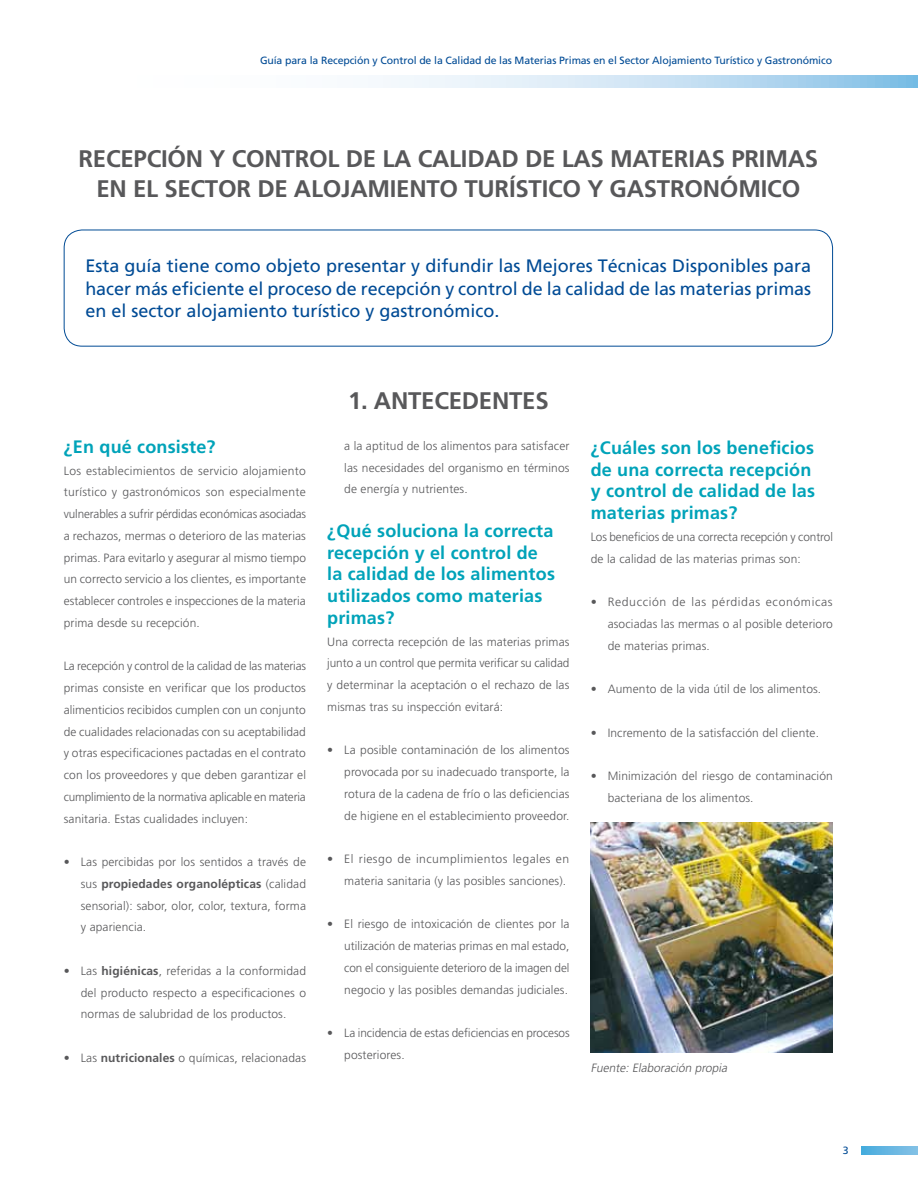
<style>
.page{position:relative;width:918px;height:1188px;background:#fff}
.page>*{position:absolute;margin:0;border:0;box-sizing:border-box;transform-origin:0 0}
.t1{font:700 24px/30px "Frutiger";letter-spacing:-.01em;color:#58585a;text-align:right}
.t2{font:700 18px/21.8px "Frutiger";letter-spacing:.01em;color:#00a3b9}
.t3{font:18px/22.5px "Frutiger";color:#004b95;text-align:justify}
.t4{font:300 12px/21.8px "Frutiger";letter-spacing:.01em;color:#58585a;text-align:justify}
.t5{font:italic 300 12px "Frutiger";color:#58585a}
.t6{font:10.5px "Frutiger";letter-spacing:-.01em;color:#004b95}
.s1{font-weight:700}
</style>
<div class="page">
<svg style="left:383px;top:76px;width:535px;height:11px;background:#c5e0f2"></svg>
<svg style="left:861px;top:1146px;width:57px;height:9px"></svg>
<div style="left:64px;top:230px;width:769px;height:117px;border:1px solid #004b95;border-radius:18px"></div>
<img style="left:591px;top:823px;width:242px;height:230px">
<p class="t6" style="left:260px;top:54px;width:574px">Guía para la Recepción y Control de la Calidad de las Materias Primas en el Sector Alojamiento Turístico y Gastronómico</p>
<h1 class="t1" style="left:79px;top:144px;width:14px">RECEPCI</h1>
<h1 class="t1" style="left:168px;top:144px;width:81px">ÓN Y CONTROL</h1>
<h1 class="t1" style="left:346px;top:144px;width:88px">DELACALIDAD</h1>
<h1 class="t1" style="left:525px;top:144px;width:51px">DE LAS</h1>
<h1 class="t1" style="left:610px;top:144px;width:37px">MATERIAS</h1>
<h1 class="t1" style="left:96px;top:144px;width:707px">PRIMAS<br>en el sector DE alojam iento turístico y gastronóm ico</h1>
<h2 class="t3" style="left:85px;top:255px;width:727px">Esta guía tiene como objeto presentar y difundir las Mejores Técnicas Disponibles para hacer más eficiente el proceso de recepción y control de la calidad de las materias primas en el sector alojamiento turístico y gastronómico.</h2>
<h2 class="t2" style="left:64px;top:436px;width:153px">¿En qué consiste?</h2>
<p class="t4" style="left:64px;top:460px;width:244px">Los establecimientos de servicio alojamiento turístico y gastronómicos son especialmente vulnerables a sufrir pérdidas económicas asociadas a rechazos, mermas o deterioro de las materias primas. Para evitarlo y asegurar al mismo tiempo un correcto servicio a los clientes, es importante establecer controles e inspecciones de la materia prima desde su recepción.</p>
<p class="t4" style="left:64px;top:656px;width:244px">La recepción y control de la calidad de las materias primas consiste en verificar que los productos alimenticios recibidos cumplen con un conjunto de cualidades relacionadas con su aceptabilidad y otras especificaciones pactadas en el contrato con los proveedores y que deben garantizar el cumplimiento de la normativa aplicable en materia sanitaria. Estas cualidades incluyen:</p>
<p class="t4" style="left:81px;top:851px;width:227px;text-indent:-17px">• Las percibidas por los sentidos a través de sus <span class="s1">propiedades organolépticas</span> (calidad sensorial): sabor, olor, color, textura, forma y apariencia.</p>
<p class="t4" style="left:81px;top:960px;width:227px;text-indent:-17px">• Las <span class="s1">higiénicas</span>, referidas a la conformidad del producto respecto a especificaciones o normas de salubridad de los productos.</p>
<p class="t4" style="left:64px;top:1047px;width:244px">• Las <span class="s1">nutricionales</span> o químicas, relacionadas</p>
<h1 class="t1" style="left:348px;top:386px;width:42px">1. ANTECEDENTES</h1>
<p class="t4" style="left:344px;top:435px;width:227px">a la aptitud de los alimentos para satisfacer las necesidades del organismo en términos de energía y nutrientes.</p>
<h2 class="t2" style="left:327px;top:520px;width:229px">¿Qué soluciona la correcta recepción y el control de la calidad de los alimentos utilizados como materias primas?</h2>
<p class="t4" style="left:327px;top:631px;width:244px">Una correcta recepción de las materias primas junto a un control que permita verificar su calidad y determinar la aceptación o el rechazo de las mismas tras su inspección evitará:</p>
<p class="t4" style="left:344px;top:739px;width:227px;text-indent:-17px">• La posible contaminación de los alimentos provocada por su inadecuado transporte, la rotura de la cadena de frío o las deficiencias de higiene en el establecimiento proveedor.</p>
<p class="t4" style="left:327px;top:848px;width:243px;text-align:right">• El riesgo de incumplimientos legales en materia sanitaria (y las posibles sanciones).</p>
<p class="t4" style="left:344px;top:913px;width:227px;text-indent:-17px">• El riesgo de intoxicación de clientes por la utilización de materias primas en mal estado, con el consiguiente deterioro de la imagen del negocio y las posibles demandas judiciales.</p>
<p class="t4" style="left:344px;top:1022px;width:227px;text-indent:-17px">• La incidencia de estas deficiencias en procesos posteriores.</p>
<h2 class="t2" style="left:591px;top:437px;width:226px">¿Cuáles son los beneficios de una correcta recepción y control de calidad de las materias primas?</h2>
<p class="t4" style="left:591px;top:526px;width:244px">Los beneficios de una correcta recepción y control de la calidad de las materias primas son:</p>
<p class="t4" style="left:608px;top:591px;width:227px;text-indent:-17px">• Reducción de las pérdidas económicas asociadas las mermas o al posible deterioro de materias primas.</p>
<p class="t4" style="left:591px;top:678px;width:232px">• Aumento de la vida útil de los alimentos.</p>
<p class="t4" style="left:591px;top:722px;width:230px">• Incremento de la satisfacción del cliente.</p>
<p class="t4" style="left:608px;top:765px;width:227px;text-indent:-17px">• Minimización del riesgo de contaminación bacteriana de los alimentos.</p>
<p class="t5" style="left:591px;top:1061px;width:140px">Fuente: Elaboración propia</p>
<p class="t6" style="left:843px;top:1145px;width:7px">3</p>
</div>
